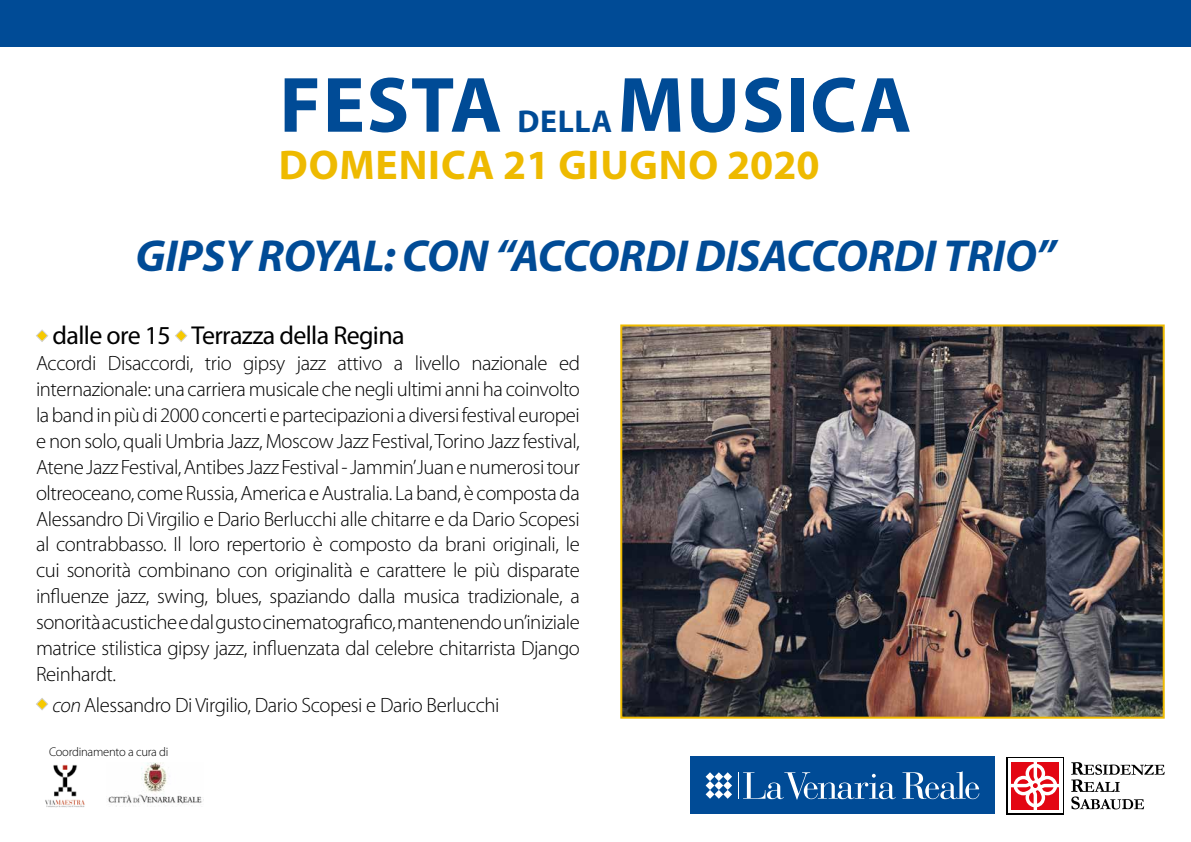
<style>
.page{position:relative;width:1191px;height:842px;background:#fff}
.page>*{position:absolute;margin:0;border:0;box-sizing:border-box;transform-origin:0 0}
.t1{font:700 79.2px "Myriad Pro";letter-spacing:.02em;color:#004b96}
.t2{font:italic 700 45px "Myriad Pro";letter-spacing:-.005em;color:#004b96}
.t3{font:700 41.7px "Myriad Pro";letter-spacing:.02em;color:#eeba00}
.t4{font:700 31.7px "Myriad Pro";letter-spacing:.02em;color:#004b96}
.t5{font:25.9px "Myriad Pro";letter-spacing:-.025em;color:#000}
.t6{font:300 20.7px/25.9px "Myriad Pro";letter-spacing:-.02em;color:#000;text-align:justify}
.t7{font:300 12.6px "Myriad Pro";letter-spacing:-.02em;color:#000}
.s1{font-style:italic}
</style>
<div class="page">
<div style="left:0;top:0;width:1191px;height:47px;background:#004b96"></div>
<div style="left:690px;top:757px;width:304px;height:57px;background:#004b96"></div>
<svg style="left:705px;top:772px;width:27px;height:27px"></svg>
<svg style="left:738px;top:772px;width:157px;height:28px"></svg>
<svg style="left:902px;top:771px;width:77px;height:28px"></svg>
<div style="left:1006px;top:757px;width:57px;height:57px;background:#000"></div>
<div style="left:1008px;top:758px;width:54px;height:55px;background:#fff"></div>
<svg style="left:1011px;top:762px;width:48px;height:48px"></svg>
<svg style="left:1071px;top:762px;width:93px;height:47px"></svg>
<img style="left:45px;top:764px;width:40px;height:44px">
<img style="left:108px;top:763px;width:94px;height:41px">
<img style="left:623px;top:327px;width:538px;height:389px">
<div style="left:620px;top:324px;width:544px;height:395px;border:2px solid #eeba00"></div>
<svg style="left:36px;top:329px;width:12px;height:13px"></svg>
<svg style="left:175px;top:329px;width:13px;height:13px"></svg>
<svg style="left:36px;top:698px;width:12px;height:12px"></svg>
<h1 class="t1" style="left:279px;top:61px;width:224px">FESTA</h1>
<h3 class="t4" style="left:517px;top:103px;width:96px">DELLA</h3>
<h1 class="t1" style="left:617px;top:61px;width:296px">MUSICA</h1>
<h3 class="t3" style="left:279px;top:142px;width:542px">DOMENICA 21 GIUGNO 2020</h3>
<h2 class="t2" style="left:135px;top:231px;width:922px">GIPSY ROYAL: CON “ACCORDI DISACCORDI TRIO”</h2>
<p class="t5" style="left:53px;top:321px;width:353px">dalle ore 15 Terrazza della Regina</p>
<p class="t6" style="left:36px;top:350px;width:545px">Accordi Disaccordi, trio gipsy jazz attivo a livello nazionale ed internazionale: una carriera musicale che negli ultimi anni ha coinvolto la band in più di 2000 concerti e partecipazioni a diversi festival europei e non solo, quali Umbria Jazz, Moscow Jazz Festival, Torino Jazz festival, Atene Jazz Festival, Antibes Jazz Festival - Jammin’Juan e numerosi tour oltreoceano, come Russia, America e Australia. La band, è composta da Alessandro Di Virgilio e Dario Berlucchi alle chitarre e da Dario Scopesi al contrabbasso. Il loro repertorio è composto da brani originali, le cui sonorità combinano con originalità e carattere le più disparate influenze jazz, swing, blues, spaziando dalla musica tradizionale, a sonorità acustiche e dal gusto cinematografico, mantenendo un’iniziale matrice stilistica gipsy jazz, influenzata dal celebre chitarrista Django Reinhardt.</p>
<p class="t6" style="left:53px;top:693px;width:448px"><span class="s1">con</span> Alessandro Di Virgilio, Dario Scopesi e Dario Berlucchi</p>
<p class="t7" style="left:49px;top:745px;width:121px">Coordinamento a cura di</p>
</div>
